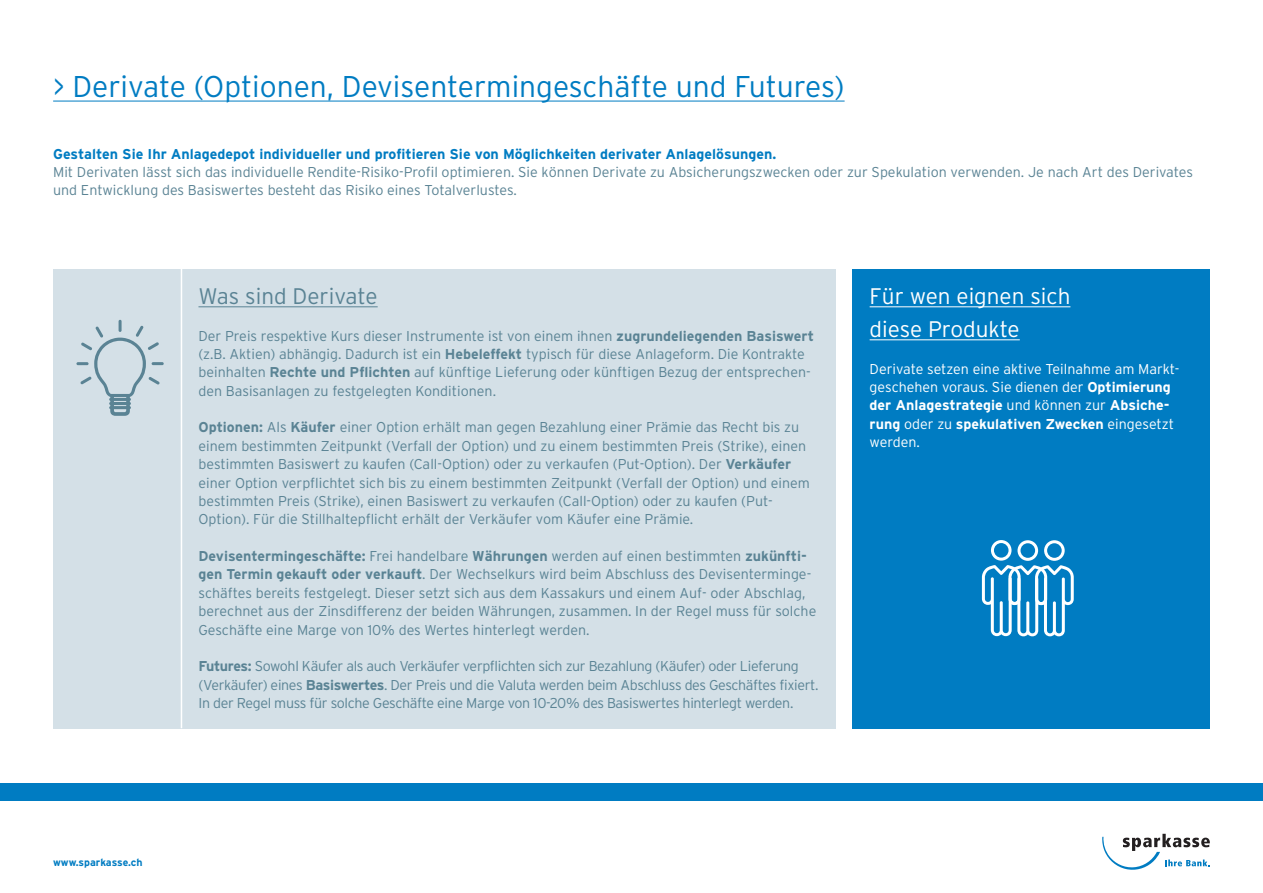
<style>
.page{position:relative;width:1263px;height:893px;background:#fff}
.page>*{position:absolute;margin:0;border:0;box-sizing:border-box;transform-origin:0 0}
.t1{font:300 30px "Interstate";color:#007cc2}
.t2{font:300 22.5px/33px "Interstate";color:#fff}
.t3{font:300 22.5px "Interstate";color:#5a8394}
.t4{font:300 14.25px/18.3px "Interstate";color:#5a8394}
.t5{font:300 14.25px/18.3px "Interstate";letter-spacing:-.025em;color:#5a8394}
.t6{font:300 14.25px/18.3px "Interstate";color:#fff}
.t7{font:700 14.25px "Interstate";color:#007cc2}
.t8{font:700 10.5px "Interstate";color:#007cc2}
.s1{font-weight:700}
</style>
<div class="page">
<svg style="left:1102px;top:834px;width:108px;height:36px"></svg>
<div style="left:0;top:783px;width:1263px;height:17px;background:#007cc2"></div>
<div style="left:853px;top:269px;width:357px;height:459px;background:#007cc2"></div>
<hr style="left:870px;top:307px;width:200px;height:1px;background:#fff">
<hr style="left:870px;top:340px;width:150px;height:1px;background:#fff">
<hr style="left:53px;top:101px;width:792px;height:1px;background:#007cc2">
<svg style="left:982px;top:540px;width:92px;height:96px"></svg>
<div style="left:53px;top:269px;width:128px;height:459px;background:#d4e0e7"></div>
<div style="left:181px;top:269px;width:655px;height:459px;background:#d4e0e7"></div>
<hr style="left:198px;top:307px;width:180px;height:1px;background:#5a8394">
<hr style="left:181px;top:269px;width:1px;height:459px;background:#fff">
<svg style="left:76px;top:320px;width:88px;height:96px"></svg>
<h1 class="t1" style="left:53px;top:68px;width:793px">&gt; Derivate (Optionen, Devisentermingeschäfte und Futures)</h1>
<p class="t7" style="left:53px;top:145px;width:725px">Gestalten Sie Ihr Anlagedepot individueller und profitieren Sie von Möglichkeiten derivater Anlagelösungen.</p>
<p class="t4" style="left:53px;top:163px;width:1141px">Mit Derivaten lässt sich das individuelle Rendite-Risiko-Profil optimieren. Sie können Derivate zu Absicherungszwecken oder zur Spekulation verwenden. Je nach Art des Derivates und Entwicklung des Basiswertes besteht das Risiko eines Totalverlustes.</p>
<h2 class="t3" style="left:198px;top:282px;width:181px">Was sind Derivate</h2>
<p class="t4" style="left:198px;top:326px;width:617px">Der Preis respektive Kurs dieser Instrumente ist von einem ihnen <span class="s1">zugrundeliegenden Basiswert </span>(z.B. Aktien) abhängig. Dadurch ist ein <span class="s1">Hebeleffekt</span> typisch für diese Anlageform. Die Kontrakte beinhalten <span class="s1">Rechte und Pflichten</span> auf künftige Lieferung oder künftigen Bezug der entsprechen&shy;den Basisanlagen zu festgelegten Konditionen.</p>
<p class="t4" style="left:198px;top:418px;width:613px"><span class="s1">Optionen:</span> Als <span class="s1">Käufer</span> einer Option erhält man gegen Bezahlung einer Prämie das Recht bis zu einem bestimmten Zeitpunkt (Verfall der Option) und zu einem bestimmten Preis (Strike), einen bestimmten Basiswert zu kaufen (Call-Option) oder zu verkaufen (Put-Option). Der <span class="s1">Verkäufer </span>einer Option verpflichtet sich bis zu einem bestimmten Zeitpunkt (Verfall der Option) und einem bestimmten Preis (Strike), einen Basiswert zu verkaufen (Call-Option) oder zu kaufen (Put-Option). Für die Stillhaltepflicht erhält der Verkäufer vom Käufer eine Prämie.</p>
<p class="t4" style="left:198px;top:547px;width:619px"><span class="s1">Devisentermingeschäfte:</span> Frei handelbare <span class="s1">Währungen</span> werden auf einen bestimmten <span class="s1">zukünfti&shy;gen Termin gekauft oder verkauft</span>. Der Wechselkurs wird beim Abschluss des Devisenterminge&shy;schäftes bereits festgelegt. Dieser setzt sich aus dem Kassakurs und einem Auf- oder Abschlag, berechnet aus der Zinsdifferenz der beiden Währungen, zusammen. In der Regel muss für solche Geschäfte eine Marge von 10% des Wertes hinterlegt werden.</p>
<p class="t5" style="left:198px;top:657px;width:621px"><span class="s1">Futures:</span> Sowohl Käufer als auch Verkäufer verpflichten sich zur Bezahlung (Käufer) oder Lieferung (Verkäufer) eines <span class="s1">Basiswertes</span>. Der Preis und die Valuta werden beim Abschluss des Geschäftes fixiert.<br>In der Regel muss für solche Geschäfte eine Marge von 10-20% des Basiswertes hinterlegt werden.</p>
<h2 class="t2" style="left:870px;top:279px;width:202px">Für wen eignen sich diese Produkte</h2>
<p class="t6" style="left:870px;top:359px;width:311px">Derivate setzen eine aktive Teilnahme am Markt&shy;geschehen voraus. Sie dienen der <span class="s1">Optimierung der Anlagestrategie</span> und können zur <span class="s1">Absiche&shy;rung</span> oder zu <span class="s1">spekulativen Zwecken</span> eingesetzt werden.</p>
<p class="t8" style="left:53px;top:856px;width:91px">www.sparkasse.ch</p>
</div>
